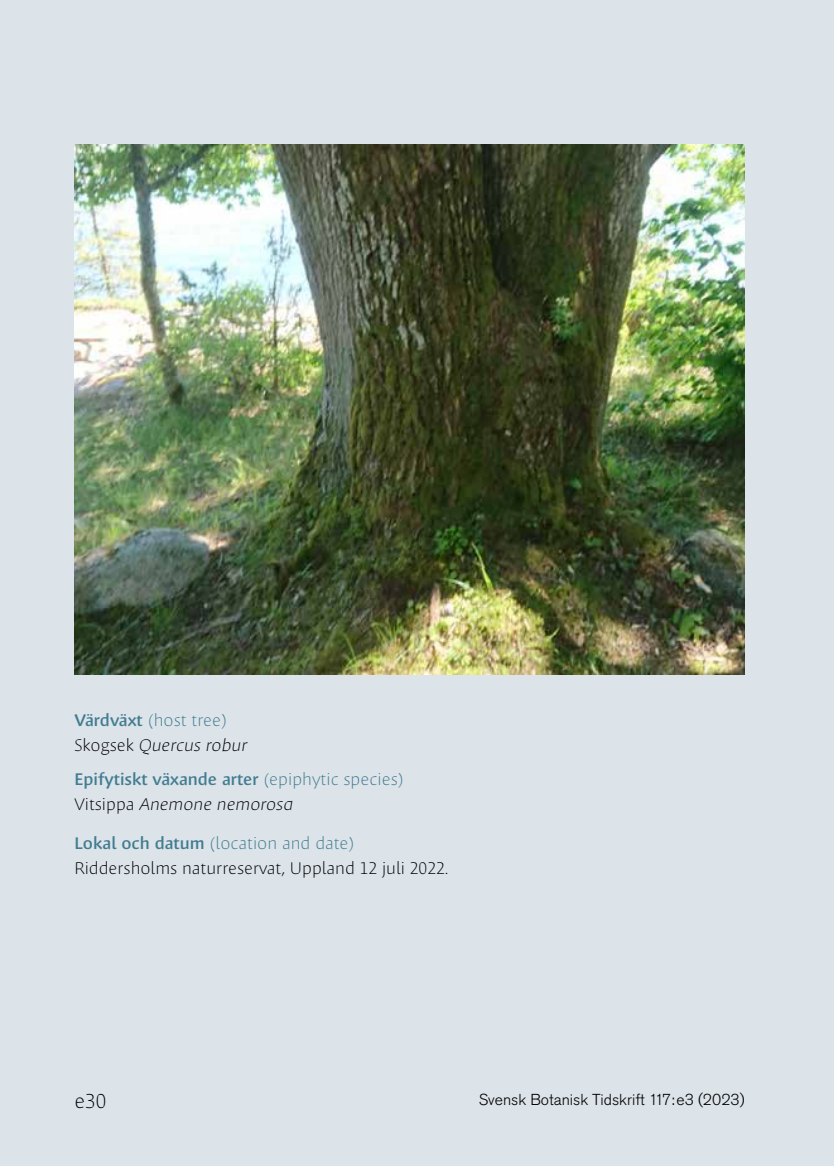
<style>
.page{position:relative;width:834px;height:1166px;background:#fff}
.page>*{position:absolute;margin:0;border:0;box-sizing:border-box;transform-origin:0 0}
.t1{font:300 21px "Massif Pro";color:#000}
.t2{font:300 17.5px/24.5px "Massif Pro";color:#000}
.t3{font:600 17.5px/24.5px "Massif Pro";color:#417c90}
.t4{font:italic 300 17.5px/24.5px "Massif Pro";color:#000}
.t5{font:300 15.75px "Akzidenz Grotesk Std";color:#000}
.s1{font-weight:600;font-style:normal;color:#417c90}
.s2{font-style:normal;color:#417c90}
.s3{font-style:normal}
.s4{font-weight:300}
.s5{font-weight:300;color:#000}
.s6{font-weight:300;font-style:italic;color:#000}
.s7{font-weight:600;color:#417c90}
.s8{color:#417c90}
</style>
<div class="page">
<div style="left:0;top:0;width:833px;height:1166px;background:#dce3e9"></div>
<img style="left:74px;top:145px;width:670px;height:530px">
<p class="t4" style="left:74px;top:707px;width:174px"><span class="s1">Värdväxt</span> <span class="s2">(host tree)<br></span><span class="s3">Skogsek</span> Quercus robur</p>
<p class="t3" style="left:74px;top:766px;width:331px">Epifytiskt växande arter <span class="s4">(epiphytic species)<br></span><span class="s5">Vitsippa</span> <span class="s6">Anemone nemorosa</span></p>
<p class="t2" style="left:74px;top:830px;width:375px"><span class="s7">Lokal och datum</span> <span class="s8">(location and date)<br></span>Riddersholms naturreservat, Uppland 12 juli 2022.</p>
<p class="t1" style="left:74px;top:1087px;width:33px">e30</p>
<p class="t5" style="left:478px;top:1090px;width:267px">Svensk Botanisk Tidskrift 117:e3 (2023)</p>
</div>
